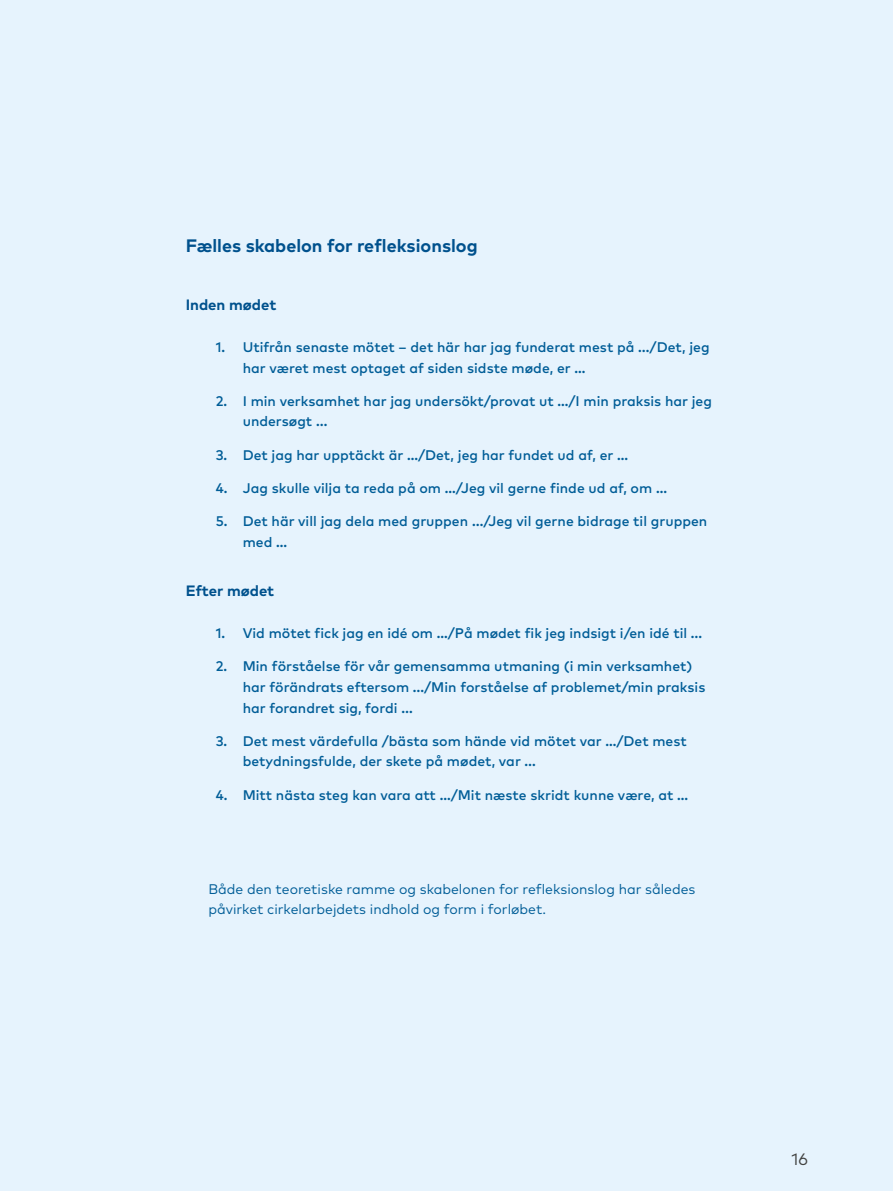
<style>
.page{position:relative;width:893px;height:1191px;background:#e6f3fd}
.page>*{position:absolute;margin:0;border:0;box-sizing:border-box;transform-origin:0 0}
.Otsikko_4{font:700 18px "Mark OT";color:#00518d}
.t1{font:16.5px "Mark OT";color:#424241}
.Otsikko_5{font:700 15px "Mark OT";color:#00518d}
.Pallukka_luettelo_si{font:500 13.95px/20.5px "Mark OT";color:#005d97}
.Leipis{font:13.95px/20.5px "Mark OT";color:#005d97}
</style>
<div class="page">
<p class="Otsikko_4" style="left:186px;top:234px;width:293px">Fælles skabelon for refleksionslog</p>
<p class="Otsikko_5" style="left:186px;top:295px;width:92px">Inden mødet</p>
<p class="Pallukka_luettelo_si" style="left:243px;top:336px;width:468px;text-indent:-27px">1. Utifrån senaste mötet – det här har jag funderat mest på …/Det, jeg har været mest optaget af siden sidste møde, er ...</p>
<p class="Pallukka_luettelo_si" style="left:243px;top:390px;width:471px;text-indent:-27px">2. I min verksamhet har jag undersökt/provat ut .../I min praksis har jeg undersøgt …</p>
<p class="Pallukka_luettelo_si" style="left:216px;top:444px;width:414px">3. Det jag har upptäckt är .../Det, jeg har fundet ud af, er ...</p>
<p class="Pallukka_luettelo_si" style="left:216px;top:477px;width:453px">4. Jag skulle vilja ta reda på om .../Jeg vil gerne finde ud af, om ...</p>
<p class="Pallukka_luettelo_si" style="left:243px;top:511px;width:466px;text-indent:-27px">5. Det här vill jag dela med gruppen …/Jeg vil gerne bidrage til gruppen med ...</p>
<p class="Otsikko_5" style="left:186px;top:581px;width:90px">Efter mødet</p>
<p class="Pallukka_luettelo_si" style="left:216px;top:622px;width:488px">1. Vid mötet fick jag en idé om .../På mødet fik jeg indsigt i/en idé til …</p>
<p class="Pallukka_luettelo_si" style="left:243px;top:656px;width:464px;text-indent:-27px">2. Min förståelse för vår gemensamma utmaning (i min verksamhet) har förändrats eftersom …/Min forståelse af problemet/min praksis har forandret sig, fordi …</p>
<p class="Pallukka_luettelo_si" style="left:243px;top:730px;width:446px;text-indent:-27px">3. Det mest värdefulla /bästa som hände vid mötet var .../Det mest betydningsfulde, der skete på mødet, var …</p>
<p class="Pallukka_luettelo_si" style="left:216px;top:784px;width:474px">4. Mitt nästa steg kan vara att .../Mit næste skridt kunne være, at ...</p>
<p class="Leipis" style="left:208px;top:878px;width:488px">Både den teoretiske ramme og skabelonen for refleksionslog har således påvirket cirkelarbejdets indhold og form i forløbet.</p>
<p class="t1" style="left:791px;top:1149px;width:18px">16</p>
</div>
